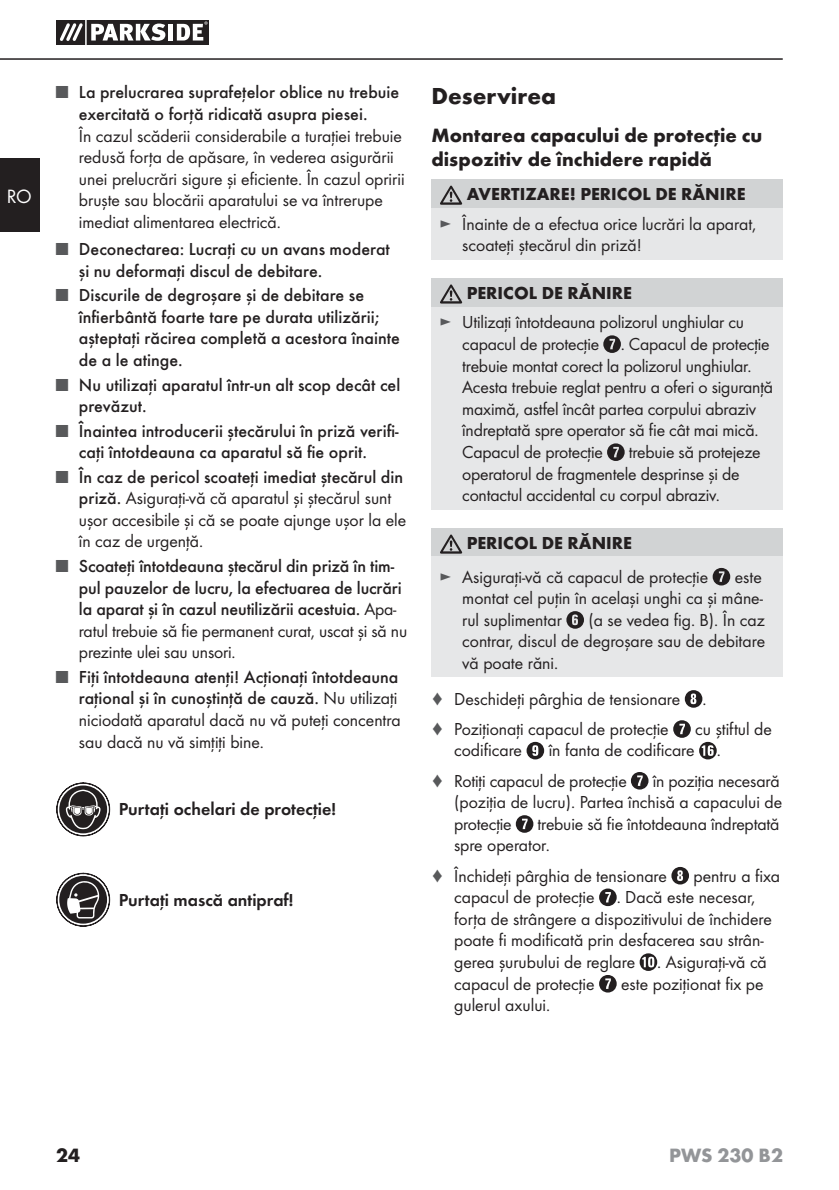
<style>
.page{position:relative;width:839px;height:1190px;background:#fff}
.page>*{position:absolute;margin:0;border:0;box-sizing:border-box;transform-origin:0 0}
.t1{font:700 24px "Futura";color:#231f20}
.t2{font:700 20px/24px "Futura";color:#231f20}
.t3{font:700 20px "Futura";color:#939598}
.t4{font:20px "Futura Boo";color:#fff}
.t5{font:18px/21.6px "Futura Boo";color:#231f20}
.t6{font:500 18px/21.6px "Futura";color:#231f20}
.t7{font:700 18px "Futura";color:#231f20}
.t8{font:18px "Futura Dem";color:#231f20}
.s1{font-family:"Futura Boo";font-weight:400;color:#58595b}
.s2{font-family:"Futura";font-weight:500}
.s3{font-family:"Futura Boo";font-weight:400}
.s4{color:#58595b}
</style>
<div class="page">
<hr style="left:0;top:58px;width:782px;height:2px;background:#231f20">
<div style="left:0;top:158px;width:39px;height:74px;background:#231f20"></div>
<svg style="left:56px;top:20px;width:153px;height:25px"></svg>
<hr style="left:85px;top:20px;width:2px;height:25px;background:#fff">
<div style="left:431px;top:180px;width:351px;height:28px;background:#d1d3d4"></div>
<div style="left:431px;top:208px;width:351px;height:51px;background:#e6e7e8"></div>
<svg style="left:440px;top:186px;width:22px;height:19px"></svg>
<div style="left:431px;top:278px;width:351px;height:29px;background:#d1d3d4"></div>
<div style="left:431px;top:307px;width:351px;height:202px;background:#e6e7e8"></div>
<svg style="left:440px;top:284px;width:22px;height:19px"></svg>
<svg style="left:603px;top:335px;width:17px;height:18px"></svg>
<svg style="left:607px;top:443px;width:17px;height:18px"></svg>
<div style="left:431px;top:528px;width:351px;height:29px;background:#d1d3d4"></div>
<div style="left:431px;top:557px;width:351px;height:120px;background:#e6e7e8"></div>
<svg style="left:440px;top:534px;width:22px;height:19px"></svg>
<svg style="left:712px;top:568px;width:17px;height:17px"></svg>
<svg style="left:566px;top:611px;width:17px;height:17px"></svg>
<svg style="left:684px;top:690px;width:18px;height:17px"></svg>
<svg style="left:673px;top:720px;width:17px;height:18px"></svg>
<svg style="left:526px;top:742px;width:18px;height:17px"></svg>
<svg style="left:699px;top:742px;width:17px;height:17px"></svg>
<svg style="left:630px;top:772px;width:18px;height:17px"></svg>
<svg style="left:515px;top:815px;width:18px;height:17px"></svg>
<svg style="left:671px;top:867px;width:17px;height:17px"></svg>
<svg style="left:599px;top:888px;width:17px;height:18px"></svg>
<svg style="left:639px;top:953px;width:17px;height:18px"></svg>
<svg style="left:599px;top:975px;width:17px;height:17px"></svg>
<svg style="left:56px;top:782px;width:54px;height:54px"></svg>
<svg style="left:56px;top:872px;width:54px;height:54px"></svg>
<p class="t4" style="left:7px;top:187px;width:27px">RO</p>
<p class="t6" style="left:56px;top:82px;width:344px;text-align:center"><span class="s1">■</span> La prelucrarea suprafeţelor oblice nu trebuie exercitată o forţă ridicată asupra piesei.</p>
<p class="t5" style="left:79px;top:126px;width:327px">În cazul scăderii considerabile a turaţiei trebuie redusă forţa de apăsare, în vederea asigurării unei prelucrări sigure și eficiente. În cazul opririi bruște sau blocării aparatului se va întrerupe imediat alimentarea electrică.</p>
<p class="t6" style="left:79px;top:239px;width:312px;text-indent:-23px"><span class="s1">■</span> Deconectarea: Lucraţi cu un avans moderat și nu deformaţi discul de debitare.</p>
<p class="t6" style="left:79px;top:285px;width:322px;text-indent:-23px"><span class="s1">■</span> Discurile de degroșare și de debitare se înfierbântă foarte tare pe durata utilizării; așteptaţi răcirea completă a acestora înainte de a le atinge.</p>
<p class="t6" style="left:79px;top:375px;width:323px;text-indent:-23px"><span class="s1">■</span> Nu utilizaţi aparatul într-un alt scop decât cel prevăzut.</p>
<p class="t6" style="left:56px;top:421px;width:344px;text-align:center"><span class="s1">■</span> Înaintea introducerii ștecărului în priză verifi&shy;caţi întotdeauna ca aparatul să fie oprit.</p>
<p class="t6" style="left:56px;top:467px;width:348px"><span class="s1">■</span> În caz de pericol scoateţi imediat ștecărul din</p>
<p class="t5" style="left:79px;top:488px;width:328px"><span class="s2">priză.</span> Asiguraţi-vă că aparatul și ștecărul sunt ușor accesibile și că se poate ajunge ușor la ele în caz de urgenţă.</p>
<p class="t6" style="left:79px;top:556px;width:324px;text-indent:-23px"><span class="s1">■</span> Scoateţi întotdeauna ștecărul din priză în tim&shy;pul pauzelor de lucru, la efectuarea de lucrări la aparat și în cazul neutilizării acestuia. <span class="s3">Apa-</span></p>
<p class="t5" style="left:79px;top:621px;width:330px">ratul trebuie să fie permanent curat, uscat și să nu prezinte ulei sau unsori.</p>
<p class="t6" style="left:56px;top:667px;width:343px;text-align:right"><span class="s1">■</span> Fiţi întotdeauna atenţi! Acţionaţi întotdeauna raţional și în cunoștinţă de cauză. <span class="s3">Nu utilizaţi</span></p>
<p class="t5" style="left:79px;top:710px;width:323px">niciodată aparatul dacă nu vă puteţi concentra sau dacă nu vă simţiţi bine.</p>
<p class="t8" style="left:119px;top:801px;width:219px">Purtaţi ochelari de protecţie!</p>
<p class="t8" style="left:119px;top:891px;width:176px">Purtaţi mască antipraf!</p>
<h1 class="t1" style="left:431px;top:86px;width:126px">Deservirea</h1>
<p class="t2" style="left:431px;top:125px;width:332px">Montarea capacului de protecţie cu dispozitiv de închidere rapidă</p>
<p class="t7" style="left:466px;top:187px;width:280px">AVERTIZARE! PERICOL DE RĂNIRE</p>
<p class="t5" style="left:462px;top:214px;width:295px;text-indent:-23px"><span class="s4">►</span> Înainte de a efectua orice lucrări la aparat, scoateţi ștecărul din priză!</p>
<p class="t7" style="left:466px;top:286px;width:167px">PERICOL DE RĂNIRE</p>
<p class="t5" style="left:462px;top:312px;width:312px;text-indent:-23px"><span class="s4">►</span> Utilizaţi întotdeauna polizorul unghiular cu capacul de protecţie . Capacul de protecţie trebuie montat corect la polizorul unghiular.<br>Acesta trebuie reglat pentru a oferi o siguranţă maximă, astfel încât partea corpului abraziv îndreptată spre operator să fie cât mai mică.<br>Capacul de protecţie</p>
<p class="t5" style="left:462px;top:442px;width:300px;text-indent:166px">trebuie să protejeze operatorul de fragmentele desprinse și de contactul accidental cu corpul abraziv.</p>
<p class="t7" style="left:466px;top:536px;width:167px">PERICOL DE RĂNIRE</p>
<p class="t5" style="left:439px;top:566px;width:270px"><span class="s4">►</span> Asiguraţi-vă că capacul de protecţie</p>
<p class="t5" style="left:462px;top:566px;width:302px;text-align:justify;text-indent:272px">este montat cel puţin în același unghi ca și mâne&shy;rul suplimentar</p>
<p class="t5" style="left:462px;top:610px;width:304px;text-align:justify;text-indent:126px">(a se vedea fig. B). În caz contrar, discul de degroșare sau de debitare vă poate răni.</p>
<p class="t5" style="left:431px;top:684px;width:276px;line-height:30.2px"><span class="s4">♦</span> Deschideţi pârghia de tensionare . <span class="s4">♦</span> Poziţionaţi capacul de protecţie</p>
<p class="t5" style="left:695px;top:719px;width:78px">cu ştiftul de</p>
<p class="t5" style="left:431px;top:736px;width:290px;line-height:30px;text-indent:117px">în fanta de codificare . <span class="s4">♦</span> Rotiţi capacul de protecţie</p>
<p class="t5" style="left:454px;top:740px;width:69px">codificare</p>
<p class="t5" style="left:454px;top:770px;width:329px;text-indent:198px">în poziţia necesară (poziţia de lucru). Partea închisă a capacului de protecţie</p>
<p class="t5" style="left:454px;top:814px;width:326px;text-indent:83px">trebuie să fie întotdeauna îndreptată spre operator.</p>
<p class="t5" style="left:431px;top:865px;width:237px"><span class="s4">♦</span> Închideţi pârghia de tensionare</p>
<p class="t5" style="left:454px;top:865px;width:327px;text-indent:239px">pentru a fixa capacul de protecţie . Dacă este necesar, forţa de strângere a dispozitivului de închidere poate fi modificată prin desfacerea sau strân&shy;gerea șurubului de reglare . Asiguraţi-vă că capacul de protecţie</p>
<p class="t5" style="left:620px;top:973px;width:144px">este poziţionat fix pe</p>
<p class="t5" style="left:454px;top:995px;width:97px">gulerul axului.</p>
<p class="t2" style="left:56px;top:1145px;width:25px">24</p>
<p class="t3" style="left:668px;top:1147px;width:115px">PWS 230 B2</p>
</div>
